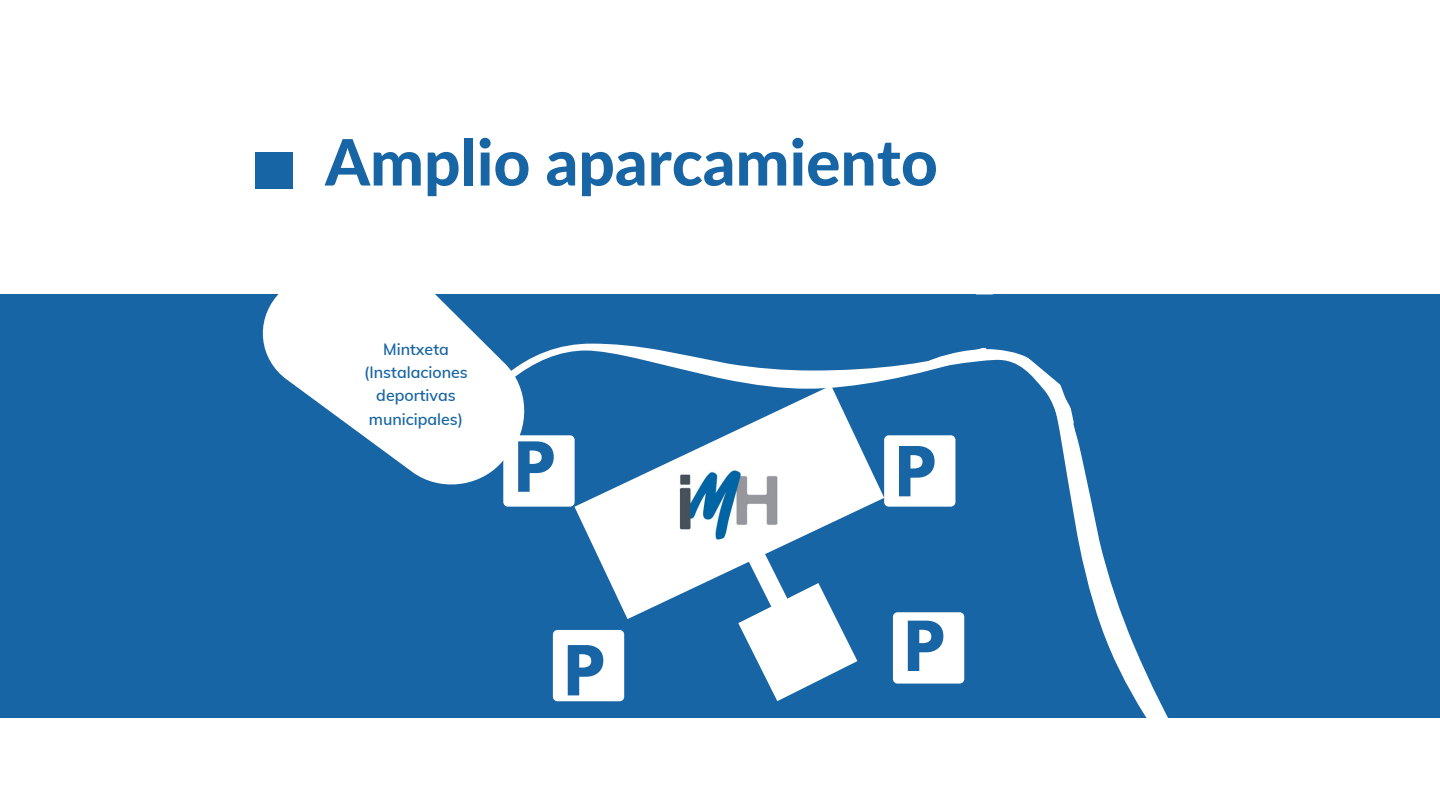
<style>
.page{position:relative;width:1440px;height:810px;background:#fff}
.page>*{position:absolute;margin:0;border:0;box-sizing:border-box;transform-origin:0 0}
.t1{font:800 64px "Lato";color:#1765a4}
.t2{font:700 61px "League Spartan";color:#1765a4}
.t3{font:600 16px "Muli";color:#1765a4}
</style>
<div class="page">
<div style="left:0;top:294px;width:1440px;height:425px;background:#1765a4"></div>
<svg style="left:262px;top:294px;width:241px;height:191px;fill:#fff"></svg>
<svg style="left:956px;top:701px;width:299px;height:18px"></svg>
<svg style="left:503px;top:294px;width:657px;height:407px"></svg>
<img style="left:680px;top:470px;width:99px;height:69px">
<div style="left:255px;top:152px;width:38px;height:37px;background:#1765a4"></div>
<p class="t1" style="left:325px;top:122px;width:614px">Amplio aparcamiento</p>
<p class="t3" style="left:383px;top:339px;width:67px">Mintxeta</p>
<p class="t3" style="left:364px;top:362px;width:105px">(Instalaciones</p>
<p class="t3" style="left:376px;top:385px;width:81px">deportivas</p>
<p class="t3" style="left:369px;top:408px;width:96px">municipales)</p>
<p class="t2" style="left:514px;top:437px;width:42px">P</p>
<p class="t2" style="left:564px;top:641px;width:42px">P</p>
<p class="t2" style="left:895px;top:441px;width:42px">P</p>
<p class="t2" style="left:904px;top:616px;width:42px">P</p>
</div>
